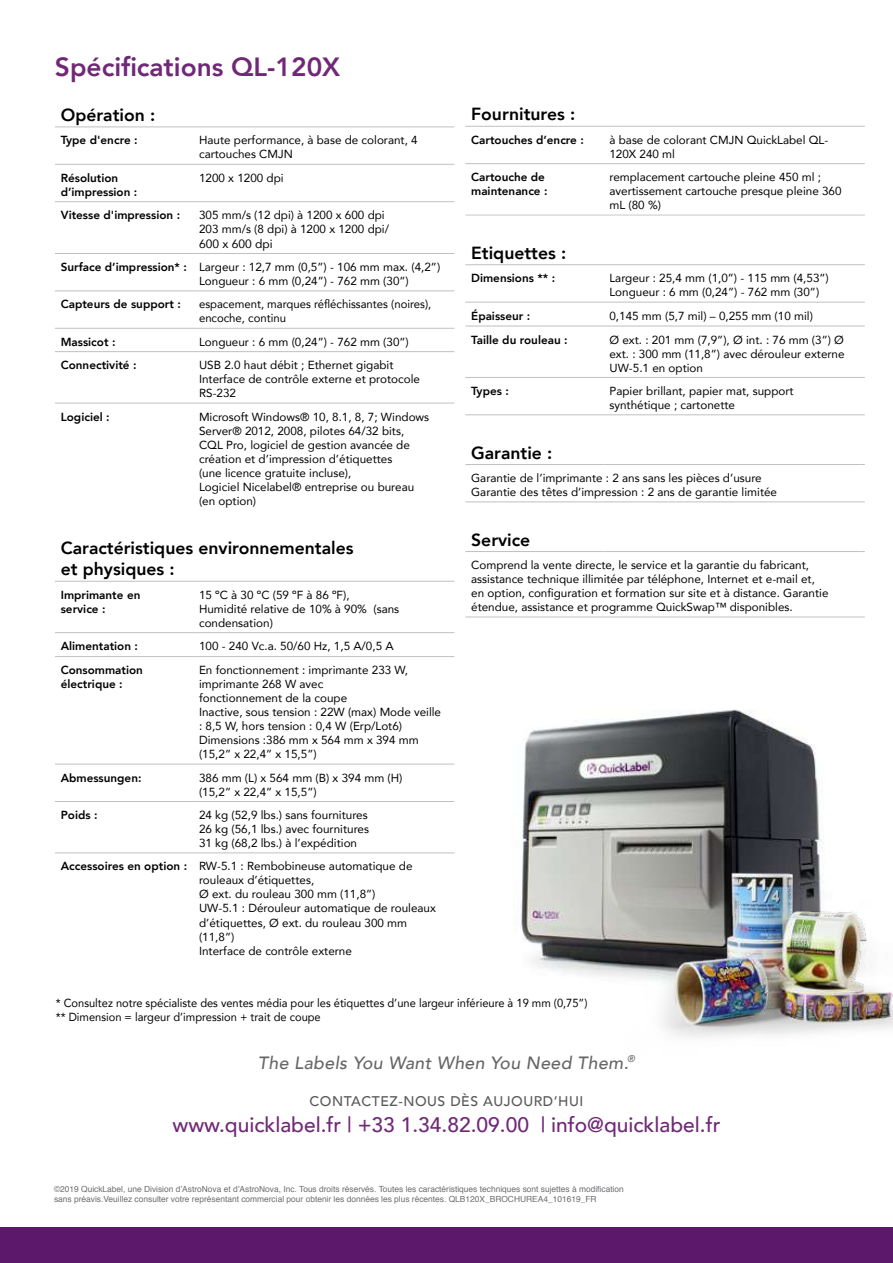
<style>
.page{position:relative;width:893px;height:1263px;background:#fff}
.page>*{position:absolute;margin:0;border:0;box-sizing:border-box;transform-origin:0 0}
.t1{font:800 26.25px "Avenir";color:#702877}
.t2{font:500 21px "Avenir";color:#702877}
.t3{font:italic 500 17.7px "Avenir";letter-spacing:.02em;color:#666}
.t4{font:800 17.55px/21px "Avenir";color:#000}
.t5{font:500 13.95px "Avenir";letter-spacing:.04em;color:#58595b}
.t6{font:12px "Avenir";color:#000}
.t7{font:11.7px/14px "Avenir";color:#000}
.t8{font:800 11.7px/14px "Avenir";color:#000}
.t9{font:11.7px/14px "Avenir";color:#000;scale:.95 1}
.t10{font:8.4px/10.1px "Helvetica";color:#6d6e71}
.s1{font-weight:800}
</style>
<div class="page">
<img style="left:521px;top:709px;width:301px;height:268px">
<hr style="left:465px;top:464px;width:139px;height:1px;background:#c0c0c0">
<hr style="left:604px;top:464px;width:256px;height:1px;background:#c0c0c0">
<hr style="left:465px;top:501px;width:139px;height:1px;background:#c0c0c0">
<hr style="left:604px;top:501px;width:256px;height:1px;background:#c0c0c0">
<hr style="left:465px;top:126px;width:139px;height:1px;background:#c0c0c0">
<hr style="left:604px;top:126px;width:256px;height:1px;background:#c0c0c0">
<hr style="left:465px;top:163px;width:139px;height:1px;background:#c0c0c0">
<hr style="left:604px;top:163px;width:256px;height:1px;background:#c0c0c0">
<hr style="left:465px;top:264px;width:139px;height:1px;background:#c0c0c0">
<hr style="left:604px;top:264px;width:256px;height:1px;background:#c0c0c0">
<hr style="left:465px;top:302px;width:139px;height:1px;background:#c0c0c0">
<hr style="left:604px;top:302px;width:256px;height:1px;background:#c0c0c0">
<hr style="left:465px;top:326px;width:139px;height:1px;background:#c0c0c0">
<hr style="left:604px;top:326px;width:256px;height:1px;background:#c0c0c0">
<hr style="left:465px;top:377px;width:139px;height:1px;background:#c0c0c0">
<hr style="left:604px;top:377px;width:256px;height:1px;background:#c0c0c0">
<hr style="left:465px;top:414px;width:139px;height:1px;background:#c0c0c0">
<hr style="left:604px;top:414px;width:256px;height:1px;background:#c0c0c0">
<hr style="left:465px;top:551px;width:139px;height:1px;background:#c0c0c0">
<hr style="left:604px;top:551px;width:256px;height:1px;background:#c0c0c0">
<hr style="left:465px;top:617px;width:139px;height:1px;background:#c0c0c0">
<hr style="left:604px;top:617px;width:256px;height:1px;background:#c0c0c0">
<hr style="left:465px;top:215px;width:139px;height:1px;background:#c7c8ca">
<hr style="left:604px;top:215px;width:256px;height:1px;background:#c7c8ca">
<hr style="left:55px;top:632px;width:138px;height:1px;background:#c0c0c0">
<hr style="left:193px;top:632px;width:257px;height:1px;background:#c0c0c0">
<hr style="left:55px;top:656px;width:138px;height:1px;background:#c0c0c0">
<hr style="left:193px;top:656px;width:257px;height:1px;background:#c0c0c0">
<hr style="left:55px;top:764px;width:138px;height:1px;background:#c0c0c0">
<hr style="left:193px;top:764px;width:257px;height:1px;background:#c0c0c0">
<hr style="left:55px;top:127px;width:138px;height:1px;background:#c0c0c0">
<hr style="left:193px;top:127px;width:257px;height:1px;background:#c0c0c0">
<hr style="left:55px;top:164px;width:138px;height:1px;background:#c0c0c0">
<hr style="left:193px;top:164px;width:257px;height:1px;background:#c0c0c0">
<hr style="left:55px;top:201px;width:138px;height:1px;background:#c0c0c0">
<hr style="left:193px;top:201px;width:257px;height:1px;background:#c0c0c0">
<hr style="left:55px;top:253px;width:138px;height:1px;background:#c0c0c0">
<hr style="left:193px;top:253px;width:257px;height:1px;background:#c0c0c0">
<hr style="left:55px;top:290px;width:138px;height:1px;background:#c0c0c0">
<hr style="left:193px;top:290px;width:257px;height:1px;background:#c0c0c0">
<hr style="left:55px;top:328px;width:138px;height:1px;background:#c0c0c0">
<hr style="left:193px;top:328px;width:257px;height:1px;background:#c0c0c0">
<hr style="left:55px;top:351px;width:138px;height:1px;background:#c0c0c0">
<hr style="left:193px;top:351px;width:257px;height:1px;background:#c0c0c0">
<hr style="left:55px;top:403px;width:138px;height:1px;background:#c0c0c0">
<hr style="left:193px;top:403px;width:257px;height:1px;background:#c0c0c0">
<hr style="left:55px;top:581px;width:138px;height:1px;background:#c0c0c0">
<hr style="left:193px;top:581px;width:257px;height:1px;background:#c0c0c0">
<hr style="left:55px;top:801px;width:138px;height:1px;background:#c0c0c0">
<hr style="left:193px;top:801px;width:257px;height:1px;background:#c0c0c0">
<hr style="left:55px;top:852px;width:138px;height:1px;background:#c0c0c0">
<hr style="left:193px;top:852px;width:257px;height:1px;background:#c0c0c0">
<img style="left:625px;top:840px;width:268px;height:197px">
<div style="left:0;top:1228px;width:893px;height:35px;background:#5c186a"></div>
<h1 class="t1" style="left:55px;top:47px;width:287px">Spécifications QL-120X</h1>
<h3 class="t4" style="left:61px;top:104px;width:96px">Opération :</h3>
<p class="t8" style="left:61px;top:133px;width:78px">Type d'encre :</p>
<p class="t7" style="left:199px;top:133px;width:220px">Haute performance, à base de colorant, 4 cartouches CMJN</p>
<p class="t8" style="left:61px;top:171px;width:78px">Résolution d’impression :</p>
<p class="t7" style="left:199px;top:170px;width:86px">1200 x 1200 dpi</p>
<p class="t8" style="left:61px;top:208px;width:121px">Vitesse d'impression :</p>
<p class="t7" style="left:199px;top:208px;width:192px">305 mm/s (12 dpi) à 1200 x 600 dpi<br>203 mm/s (8 dpi) à 1200 x 1200 dpi/</p>
<p class="t6" style="left:199px;top:234px;width:75px">600 x 600 dpi</p>
<p class="t7" style="left:199px;top:260px;width:243px;text-indent:-138px"><span class="s1">Surface d’impression* :</span> Largeur : 12,7 mm (0,5”) - 106 mm max. (4,2”)<br>Longueur : 6 mm (0,24”) - 762 mm (30”)</p>
<p class="t8" style="left:61px;top:297px;width:122px">Capteurs de support :</p>
<p class="t7" style="left:199px;top:297px;width:234px">espacement, marques réfléchissantes (noires), encoche, continu</p>
<p class="t8" style="left:61px;top:335px;width:56px">Massicot :</p>
<p class="t7" style="left:199px;top:334px;width:211px">Longueur : 6 mm (0,24”) - 762 mm (30”)</p>
<p class="t8" style="left:61px;top:358px;width:77px">Connectivité :</p>
<p class="t7" style="left:199px;top:358px;width:222px">USB 2.0 haut débit ; Ethernet gigabit<br>Interface de contrôle externe et protocole<br>RS-232</p>
<p class="t8" style="left:61px;top:410px;width:50px">Logiciel :</p>
<p class="t7" style="left:199px;top:409px;width:232px">Microsoft Windows® 10, 8.1, 8, 7; Windows Server® 2012, 2008, pilotes 64/32 bits, CQL Pro, logiciel de gestion avancée de création et d’impression d’étiquettes<br>(une licence gratuite incluse),<br>Logiciel Nicelabel® entreprise ou bureau (en option)</p>
<h3 class="t4" style="left:61px;top:538px;width:294px">Caractéristiques environnementales et physiques :</h3>
<p class="t8" style="left:61px;top:588px;width:81px">Imprimante en service :</p>
<p class="t7" style="left:199px;top:587px;width:202px">15 ºC à 30 ºC (59 ºF à 86 ºF),<br>Humidité relative de 10% à 90% (sans condensation)</p>
<p class="t8" style="left:61px;top:639px;width:79px">Alimentation :</p>
<p class="t7" style="left:199px;top:639px;width:196px">100 - 240 Vc.a. 50/60 Hz, 1,5 A/0,5 A</p>
<p class="t8" style="left:61px;top:663px;width:84px">Consommation électrique :</p>
<p class="t7" style="left:199px;top:663px;width:244px">En fonctionnement : imprimante 233 W, imprimante 268 W avec<br>fonctionnement de la coupe<br>Inactive, sous tension : 22W (max) Mode veille : 8,5 W, hors tension : 0,4 W (Erp/Lot6)<br>Dimensions :386 mm x 564 mm x 394 mm (15,2” x 22,4” x 15,5”)</p>
<p class="t8" style="left:61px;top:770px;width:82px">Abmessungen:</p>
<p class="t7" style="left:199px;top:770px;width:205px">386 mm (L) x 564 mm (B) x 394 mm (H) (15,2” x 22,4” x 15,5”)</p>
<p class="t8" style="left:61px;top:808px;width:38px">Poids :</p>
<p class="t7" style="left:199px;top:808px;width:171px;text-align:justify">24 kg (52,9 lbs.) sans fournitures 26 kg (56,1 lbs.) avec fournitures 31 kg (68,2 lbs.) à l’expédition</p>
<p class="t7" style="left:199px;top:859px;width:238px;text-indent:-138px"><span class="s1">Accessoires en option :</span> RW-5.1 : Rembobineuse automatique de rouleaux d’étiquettes,<br>Ø ext. du rouleau 300 mm (11,8”)<br>UW-5.1 : Dérouleur automatique de rouleaux d’étiquettes, Ø ext. du rouleau 300 mm (11,8”)<br>Interface de contrôle externe</p>
<h3 class="t4" style="left:471px;top:103px;width:106px">Fournitures :</h3>
<p class="t8" style="left:471px;top:133px;width:114px">Cartouches d’encre :</p>
<p class="t7" style="left:609px;top:132px;width:220px">à base de colorant CMJN QuickLabel QL-<br>120X 240 ml</p>
<p class="t8" style="left:471px;top:170px;width:78px">Cartouche de maintenance :</p>
<p class="t7" style="left:609px;top:170px;width:234px">remplacement cartouche pleine 450 ml ; avertissement cartouche presque pleine 360 mL (80 %)</p>
<h3 class="t4" style="left:471px;top:242px;width:97px">Etiquettes :</h3>
<p class="t8" style="left:471px;top:271px;width:85px">Dimensions ** :</p>
<p class="t7" style="left:609px;top:271px;width:221px">Largeur : 25,4 mm (1,0”) - 115 mm (4,53”)<br>Longueur : 6 mm (0,24”) - 762 mm (30”)</p>
<p class="t8" style="left:471px;top:309px;width:61px">Épaisseur :</p>
<p class="t7" style="left:609px;top:308px;width:205px">0,145 mm (5,7 mil) – 0,255 mm (10 mil)</p>
<p class="t8" style="left:471px;top:332px;width:98px">Taille du rouleau :</p>
<p class="t7" style="left:609px;top:332px;width:237px;text-align:justify">Ø ext. : 201 mm (7,9”), Ø int. : 76 mm (3”) Ø ext. : 300 mm (11,8”) avec dérouleur externe UW-5.1 en option</p>
<p class="t8" style="left:471px;top:384px;width:39px">Types :</p>
<p class="t7" style="left:609px;top:384px;width:186px">Papier brillant, papier mat, support synthétique ; cartonette</p>
<h3 class="t4" style="left:471px;top:442px;width:83px">Garantie :</h3>
<p class="t7" style="left:471px;top:471px;width:307px">Garantie de l’imprimante : 2 ans sans les pièces d’usure<br>Garantie des têtes d’impression : 2 ans de garantie limitée</p>
<h3 class="t4" style="left:471px;top:529px;width:61px">Service</h3>
<p class="t7" style="left:471px;top:558px;width:359px">Comprend la vente directe, le service et la garantie du fabricant, assistance technique illimitée par téléphone, Internet et e-mail et, en option, configuration et formation sur site et à distance. Garantie étendue, assistance et programme QuickSwap™ disponibles.</p>
<p class="t9" style="left:56px;top:995px;width:561px">* Consultez notre spécialiste des ventes média pour les étiquettes d’une largeur inférieure à 19 mm (0,75”) ** Dimension = largeur d’impression + trait de coupe</p>
<h3 class="t3" style="left:258px;top:1053px;width:379px">The Labels You Want When You Need Them.<sup>®</sup></h3>
<p class="t5" style="left:309px;top:1089px;width:276px">CONTACTEZ-NOUS DÈS AUJOURD’HUI</p>
<h2 class="t2" style="left:172px;top:1106px;width:549px">www.quicklabel.fr | +33 1.34.82.09.00 | info@quicklabel.fr</h2>
<p class="t10" style="left:54px;top:1184px;width:571px">©2019 QuickLabel, une Division d’AstroNova et d’AstroNova, Inc. Tous droits réservés. Toutes les caractéristiques techniques sont sujettes à modification sans préavis.Veuillez consulter votre représentant commercial pour obtenir les données les plus récentes. QLB120X_BROCHUREA4_101619_FR</p>
</div>
